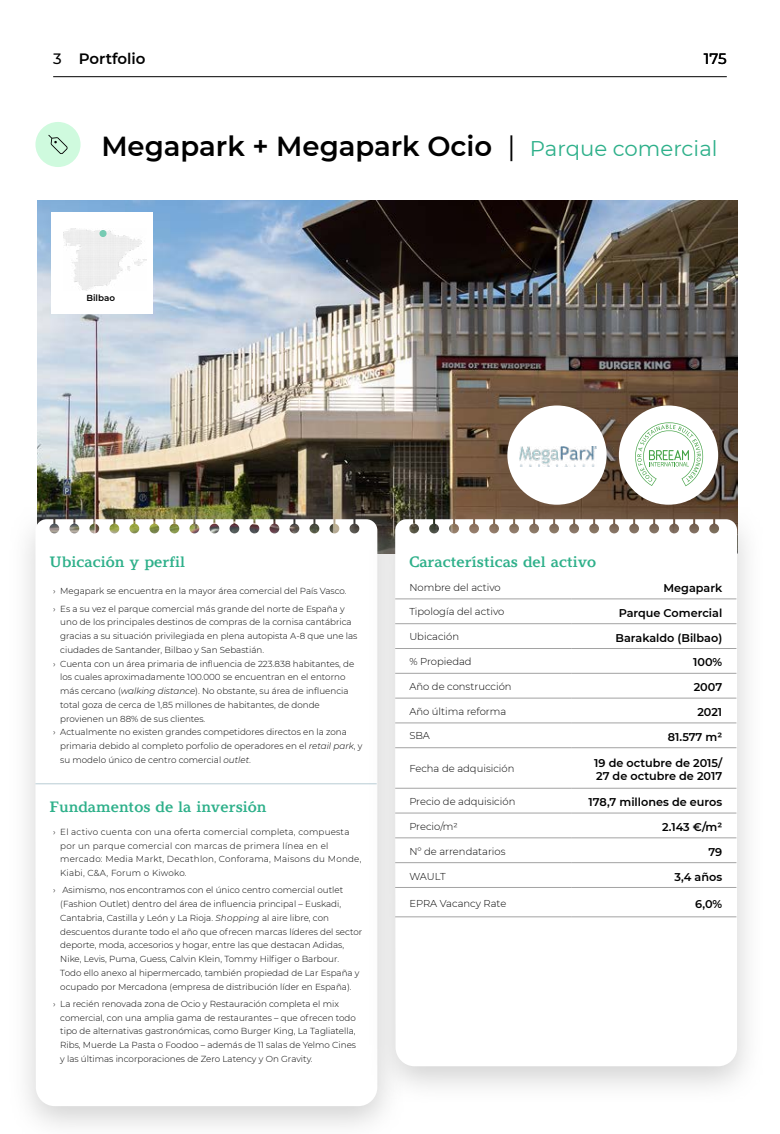
<style>
.page{position:relative;width:780px;height:1134px;background:#fff}
.page>*{position:absolute;margin:0;border:0;box-sizing:border-box;transform-origin:0 0}
.t1{font:600 27.5px "Montserrat";color:#000}
.Titulo_tabla_activos{font:700 15px "Argesta Text";color:#2eb08a}
.t2{font:600 15px "Montserrat";color:#000}
.t3{font:500 15px "Montserrat";color:#000}
.Tabla_activos_semibo{font:600 11.25px/13.8px "Montserrat";color:#000}
.Texto_tabla_activos{font:300 10px "Montserrat";color:#000}
.t4{font:300 8.75px/13.8px "Montserrat";color:#000}
.t5{font:300 8.75px/13.8px "Montserrat";letter-spacing:.025em;color:#000}
.t6{font:600 8.75px "Montserrat";color:#000}
.s1{font-weight:500}
.s2{font-weight:400}
.s3{font-weight:400;font-size:21.25px;color:#2eb08a}
.s4{font-style:italic}
</style>
<div class="page">
<img style="left:37px;top:200px;width:700px;height:303px">
<div style="left:35px;top:122px;width:46px;height:45px;background:#cffade;border-radius:50%"></div>
<svg style="left:48px;top:135px;width:20px;height:19px"></svg>
<div style="left:8px;top:503px;width:397px;height:631px;background:#c2c2c2;opacity:.73"></div>
<svg style="left:35px;top:519px;width:342px;height:587px"></svg>
<div style="left:368px;top:503px;width:397px;height:601px;background:#c2c2c2;opacity:.73"></div>
<svg style="left:395px;top:519px;width:342px;height:547px"></svg>
<hr style="left:395px;top:599px;width:176px;height:1px;background:#a3a3a3">
<hr style="left:571px;top:599px;width:165px;height:1px;background:#a3a3a3">
<hr style="left:395px;top:623px;width:176px;height:1px;background:#a3a3a3">
<hr style="left:571px;top:623px;width:165px;height:1px;background:#a3a3a3">
<hr style="left:395px;top:648px;width:176px;height:1px;background:#a3a3a3">
<hr style="left:571px;top:648px;width:165px;height:1px;background:#a3a3a3">
<hr style="left:395px;top:673px;width:176px;height:1px;background:#a3a3a3">
<hr style="left:571px;top:673px;width:165px;height:1px;background:#a3a3a3">
<hr style="left:395px;top:698px;width:176px;height:1px;background:#a3a3a3">
<hr style="left:571px;top:698px;width:165px;height:1px;background:#a3a3a3">
<hr style="left:395px;top:723px;width:176px;height:1px;background:#a3a3a3">
<hr style="left:571px;top:723px;width:165px;height:1px;background:#a3a3a3">
<hr style="left:395px;top:747px;width:176px;height:1px;background:#a3a3a3">
<hr style="left:571px;top:747px;width:165px;height:1px;background:#a3a3a3">
<hr style="left:395px;top:788px;width:176px;height:1px;background:#a3a3a3">
<hr style="left:571px;top:788px;width:165px;height:1px;background:#a3a3a3">
<hr style="left:395px;top:813px;width:176px;height:1px;background:#a3a3a3">
<hr style="left:571px;top:813px;width:165px;height:1px;background:#a3a3a3">
<hr style="left:395px;top:838px;width:176px;height:1px;background:#a3a3a3">
<hr style="left:571px;top:838px;width:165px;height:1px;background:#a3a3a3">
<hr style="left:395px;top:862px;width:176px;height:1px;background:#a3a3a3">
<hr style="left:571px;top:862px;width:165px;height:1px;background:#a3a3a3">
<hr style="left:395px;top:887px;width:176px;height:1px;background:#a3a3a3">
<hr style="left:571px;top:887px;width:165px;height:1px;background:#a3a3a3">
<hr style="left:395px;top:917px;width:176px;height:1px;background:#a3a3a3">
<hr style="left:571px;top:917px;width:165px;height:1px;background:#a3a3a3">
<div style="left:507px;top:405px;width:99px;height:100px;background:#fff;border-radius:50%"></div>
<img style="left:519px;top:446px;width:77px;height:20px">
<div style="left:618px;top:405px;width:100px;height:100px;background:#fff;border-radius:50%"></div>
<svg style="left:635px;top:422px;width:68px;height:64px"></svg>
<div style="left:51px;top:213px;width:101px;height:101px;background:#fff"></div>
<img style="left:64px;top:228px;width:83px;height:62px">
<div style="left:99px;top:230px;width:7px;height:7px;background:#77cbb3;border-radius:50%"></div>
<hr style="left:35px;top:783px;width:341px;height:1px;background:#b8ccd4">
<hr style="left:53px;top:76px;width:673px;height:1px;background:#000">
<h2 class="t2" style="left:53px;top:48px;width:94px"><span class="s1">3</span> Portfolio</h2>
<h2 class="t3" style="left:704px;top:48px;width:24px">175</h2>
<p class="t1" style="left:101px;top:127px;width:617px">Megapark + Megapark Ocio <span class="s2">|</span> <span class="s3">Parque comercial</span></p>
<p class="t6" style="left:86px;top:292px;width:30px">Bilbao</p>
<p class="Titulo_tabla_activos" style="left:50px;top:552px;width:137px">Ubicación y perfil</p>
<p class="t4" style="left:53px;top:584px;width:295px">› Megapark se encuentra en la mayor área comercial del País Vasco.</p>
<p class="t4" style="left:60px;top:601px;width:299px;text-indent:-7px">› Es a su vez el parque comercial más grande del norte de España y uno de los principales destinos de compras de la cornisa cantábrica gracias a su situación privilegiada en plena autopista A-8 que une las ciudades de Santander, Bilbao y San Sebastián.</p>
<p class="t4" style="left:60px;top:656px;width:295px;text-indent:-7px">› Cuenta con un área primaria de influencia de 223.838 habitantes, de los cuales aproximadamente 100.000 se encuentran en el entorno más cercano (<span class="s4">walking distance</span>). No obstante, su área de influencia total goza de cerca de 1,85 millones de habitantes, de donde provienen un 88% de sus clientes.</p>
<p class="t4" style="left:60px;top:725px;width:303px;text-indent:-7px">› Actualmente no existen grandes competidores directos en la zona primaria debido al completo porfolio de operadores en el <span class="s4">retail park</span>, y su modelo único de centro comercial <span class="s4">outlet</span>.</p>
<p class="Titulo_tabla_activos" style="left:50px;top:797px;width:218px">Fundamentos de la inversión</p>
<p class="t5" style="left:60px;top:824px;width:303px;text-indent:-7px">› El activo cuenta con una oferta comercial completa, compuesta por un parque comercial con marcas de primera línea en el mercado: Media Markt, Decathlon, Conforama, Maisons du Monde, Kiabi, C&amp;A, Forum o Kiwoko.</p>
<p class="t4" style="left:60px;top:883px;width:303px;text-indent:-7px">› Asimismo, nos encontramos con el único centro comercial outlet (Fashion Outlet) dentro del área de influencia principal – Euskadi, Cantabria, Castilla y León y La Rioja. <span class="s4">Shopping</span> al aire libre, con descuentos durante todo el año que ofrecen marcas líderes del sector deporte, moda, accesorios y hogar, entre las que destacan Adidas, Nike, Levis, Puma, Guess, Calvin Klein, Tommy Hilfiger o Barbour.<br>Todo ello anexo al hipermercado, también propiedad de Lar España y ocupado por Mercadona (empresa de distribución líder en España).</p>
<p class="t4" style="left:60px;top:997px;width:297px;text-indent:-7px">› La recién renovada zona de Ocio y Restauración completa el mix comercial, con una amplia gama de restaurantes – que ofrecen todo tipo de alternativas gastronómicas, como Burger King, La Tagliatella, Ribs, Muerde La Pasta o Foodoo – además de 11 salas de Yelmo Cines y las últimas incorporaciones de Zero Latency y On Gravity.</p>
<p class="Titulo_tabla_activos" style="left:409px;top:552px;width:188px">Características del activo</p>
<p class="Texto_tabla_activos" style="left:409px;top:580px;width:93px">Nombre del activo</p>
<p class="Tabla_activos_semibo" style="left:663px;top:580px;width:60px">Megapark</p>
<p class="Texto_tabla_activos" style="left:409px;top:605px;width:96px">Tipología del activo</p>
<p class="Tabla_activos_semibo" style="left:618px;top:605px;width:105px">Parque Comercial</p>
<p class="Texto_tabla_activos" style="left:409px;top:630px;width:51px">Ubicación</p>
<p class="Tabla_activos_semibo" style="left:615px;top:630px;width:108px">Barakaldo (Bilbao)</p>
<p class="Texto_tabla_activos" style="left:409px;top:655px;width:64px">% Propiedad</p>
<p class="Tabla_activos_semibo" style="left:693px;top:655px;width:31px">100%</p>
<p class="Texto_tabla_activos" style="left:409px;top:679px;width:104px">Año de construcción</p>
<p class="Tabla_activos_semibo" style="left:693px;top:680px;width:30px">2007</p>
<p class="Texto_tabla_activos" style="left:409px;top:704px;width:98px">Año última reforma</p>
<p class="Tabla_activos_semibo" style="left:697px;top:705px;width:26px">2021</p>
<p class="Texto_tabla_activos" style="left:409px;top:729px;width:22px">SBA</p>
<p class="Tabla_activos_semibo" style="left:668px;top:729px;width:56px">81.577 m²</p>
<p class="Texto_tabla_activos" style="left:409px;top:762px;width:107px">Fecha de adquisición</p>
<p class="Tabla_activos_semibo" style="left:594px;top:755px;width:129px">19 de octubre de 2015/<br>27 de octubre de 2017</p>
<p class="Texto_tabla_activos" style="left:409px;top:794px;width:107px">Precio de adquisición</p>
<p class="Tabla_activos_semibo" style="left:588px;top:795px;width:135px">178,7 millones de euros</p>
<p class="Texto_tabla_activos" style="left:409px;top:820px;width:50px">Precio/m2</p>
<p class="Tabla_activos_semibo" style="left:662px;top:819px;width:61px">2.143 €/m²</p>
<p class="Texto_tabla_activos" style="left:409px;top:845px;width:98px">Nº de arrendatarios</p>
<p class="Tabla_activos_semibo" style="left:708px;top:844px;width:15px">79</p>
<p class="Texto_tabla_activos" style="left:409px;top:869px;width:38px">WAULT</p>
<p class="Tabla_activos_semibo" style="left:674px;top:869px;width:49px">3,4 años</p>
<p class="Texto_tabla_activos" style="left:409px;top:897px;width:98px">EPRA Vacancy Rate</p>
<p class="Tabla_activos_semibo" style="left:695px;top:896px;width:29px">6,0%</p>
</div>
